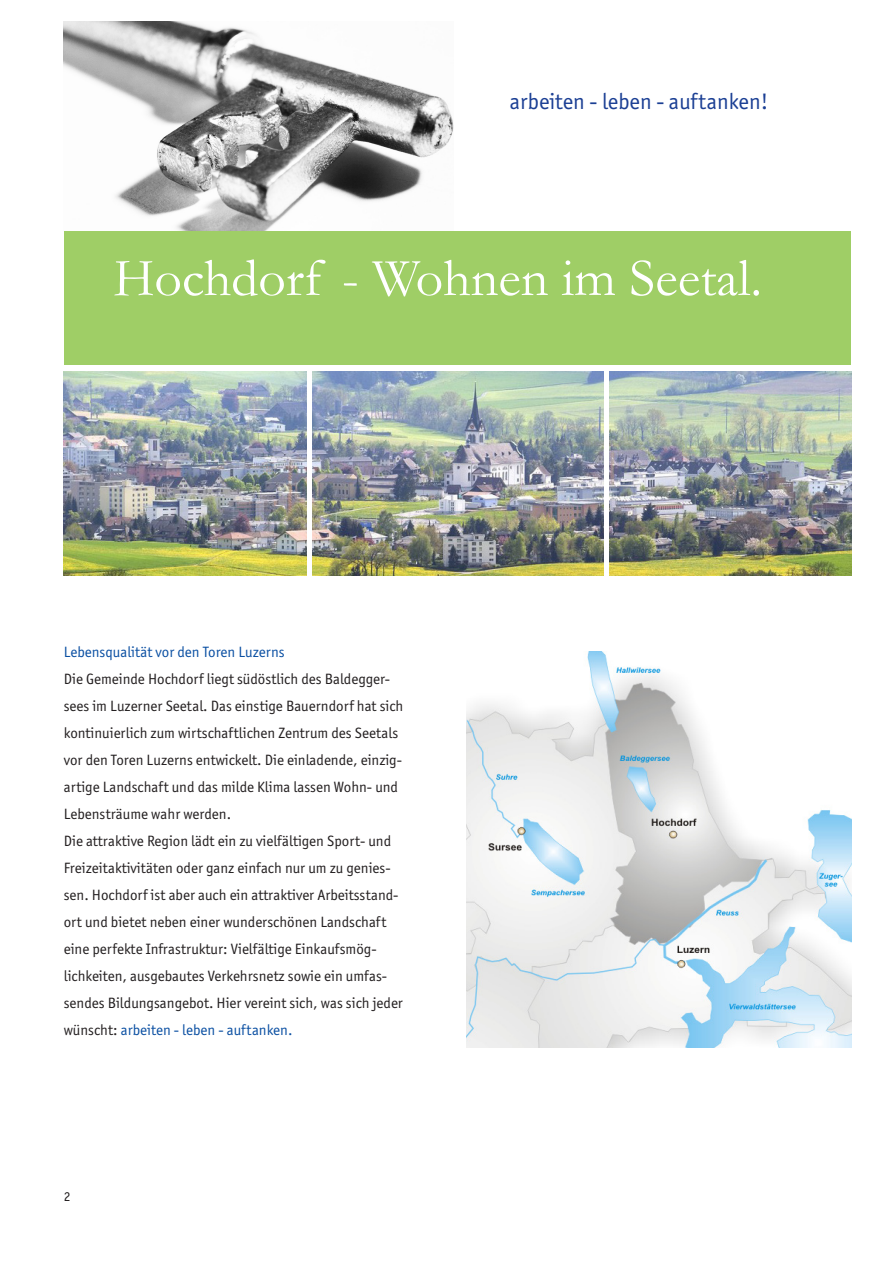
<style>
.page{position:relative;width:893px;height:1263px;background:#fff}
.page>*{position:absolute;margin:0;border:0;box-sizing:border-box;transform-origin:0 0}
.t1{font:54px "Garamond";color:#fff}
.t2{font:22.5px "ITC Officina Sans";color:#1b3f94}
.t3{font:15px/27px "ITC Officina Sans";color:#231f20}
.t4{font:15px "ITC Officina Sans";color:#0a4fa2}
.t5{font:13.5px "ITC Officina Sans";color:#231f20}
.s1{color:#0a4fa2}
</style>
<div class="page">
<img style="left:64px;top:21px;width:390px;height:210px">
<div style="left:64px;top:231px;width:786px;height:134px;background:#9fce66"></div>
<img style="left:64px;top:371px;width:242px;height:204px">
<img style="left:610px;top:371px;width:241px;height:204px">
<img style="left:313px;top:371px;width:291px;height:204px">
<img style="left:467px;top:651px;width:384px;height:396px">
<h2 class="t2" style="left:510px;top:88px;width:260px">arbeiten - leben - auftanken!</h2>
<h1 class="t1" style="left:113px;top:242px;width:650px">Hochdorf - Wohnen im Seetal.</h1>
<p class="t4" style="left:64px;top:643px;width:222px">Lebensqualität vor den Toren Luzerns</p>
<p class="t3" style="left:64px;top:665px;width:341px">Die Gemeinde Hochdorf liegt südöstlich des Baldegger&shy;sees im Luzerner Seetal. Das einstige Bauerndorf hat sich kontinuierlich zum wirtschaftlichen Zentrum des Seetals vor den Toren Luzerns entwickelt. Die einladende, einzig&shy;artige Landschaft und das milde Klima lassen Wohn- und Lebensträume wahr werden.<br>Die attraktive Region lädt ein zu vielfältigen Sport- und Freizeitaktivitäten oder ganz einfach nur um zu genies&shy;sen. Hochdorf ist aber auch ein attraktiver Arbeitsstand&shy;ort und bietet neben einer wunderschönen Landschaft eine perfekte Infrastruktur: Vielfältige Einkaufsmög&shy;lichkeiten, ausgebautes Verkehrsnetz sowie ein umfas&shy;sendes Bildungsangebot. Hier vereint sich, was sich jeder wünscht: <span class="s1">arbeiten - leben - auftanken.</span></p>
<p class="t5" style="left:64px;top:1189px;width:8px">2</p>
</div>
